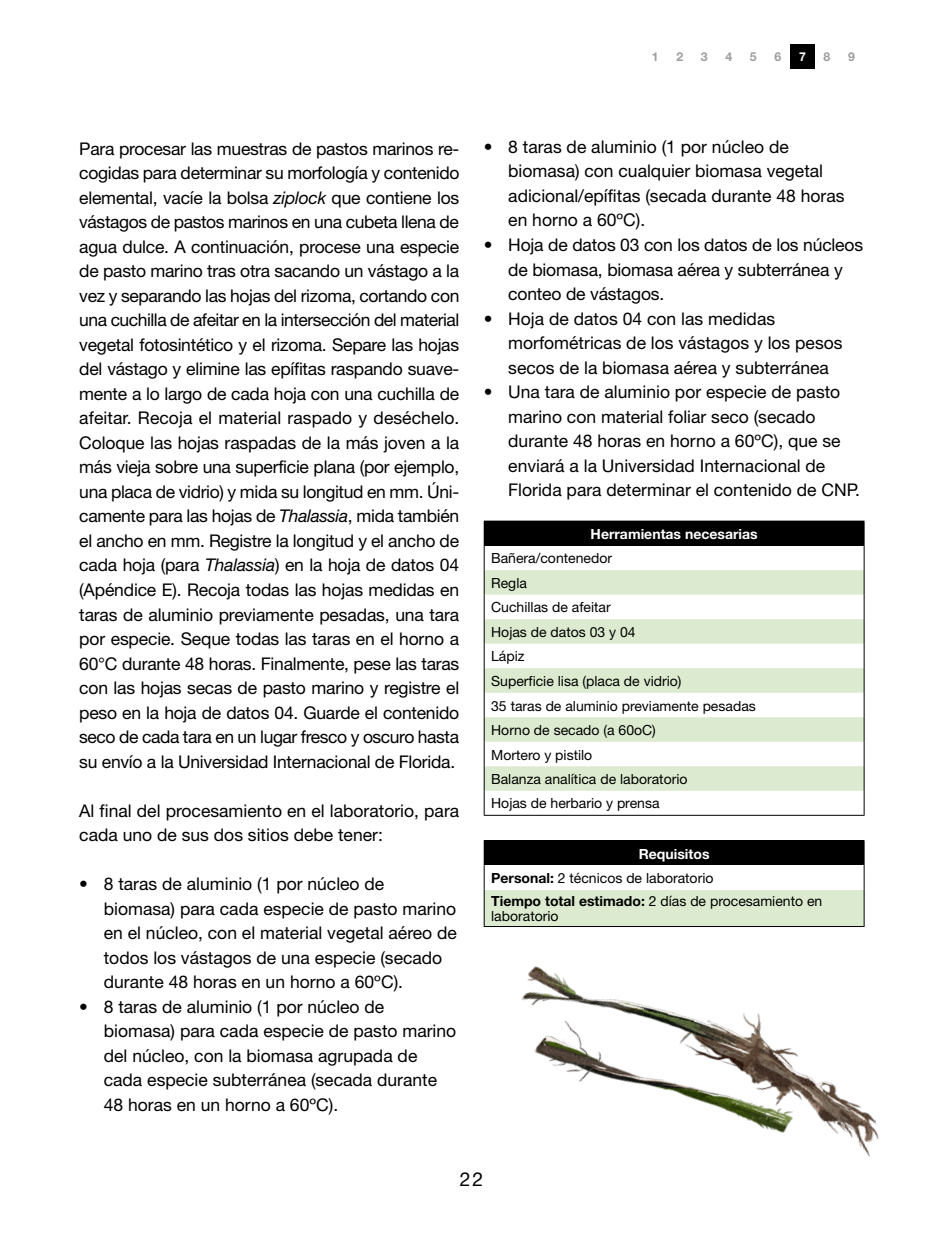
<style>
.page{position:relative;width:943px;height:1241px;background:#fff}
.page>*{position:absolute;margin:0;border:0;box-sizing:border-box;transform-origin:0 0}
.t1{font:19.25px "Helvetica Neue";color:#000}
.TNC_Paragraph_A{font:17.5px/24.5px "Helvetica Neue";color:#000}
.TNC_Table_text_A{font:14px/15.8px "Helvetica Neue";color:#000}
.TNC_Table_text_C{font:700 14px "Helvetica Neue";color:#fff}
.t2{font:700 12.25px "Helvetica Neue";color:#9d9d9c}
.t3{font:700 12.25px "Helvetica Neue";color:#fff}
.s1{font-style:italic}
.s2{font-weight:700}
</style>
<div class="page">
<div style="left:484px;top:521px;width:380px;height:24px;background:#000"></div>
<svg style="left:485px;top:570px;width:378px;height:220px;fill:#dcebcf"></svg>
<hr style="left:484px;top:520px;width:380px;height:1px;background:#000">
<svg style="left:484px;top:545px;width:1px;height:269px"></svg>
<svg style="left:863px;top:545px;width:1px;height:269px"></svg>
<hr style="left:484px;top:814px;width:380px;height:1px;background:#000">
<div style="left:484px;top:840px;width:380px;height:25px;background:#000"></div>
<img style="left:483px;top:853px;width:397px;height:304px">
<div style="left:790px;top:44px;width:24px;height:25px;background:#000"></div>
<p class="t2" style="left:652px;top:49px;width:8px">1</p>
<p class="t2" style="left:676px;top:49px;width:8px">2</p>
<p class="t2" style="left:701px;top:49px;width:8px">3</p>
<p class="t2" style="left:725px;top:49px;width:8px">4</p>
<p class="t2" style="left:750px;top:49px;width:8px">5</p>
<p class="t2" style="left:774px;top:49px;width:8px">6</p>
<p class="t3" style="left:799px;top:49px;width:8px">7</p>
<p class="t2" style="left:823px;top:49px;width:8px">8</p>
<p class="t2" style="left:848px;top:49px;width:8px">9</p>
<p class="TNC_Paragraph_A" style="left:79px;top:136px;width:381px;text-align:justify">Para procesar las muestras de pastos marinos re&shy;cogidas para determinar su morfología y contenido elemental, vacíe la bolsa <span class="s1">ziplock</span> que contiene los vástagos de pastos marinos en una cubeta llena de agua dulce. A continuación, procese una especie de pasto marino tras otra sacando un vástago a la vez y separando las hojas del rizoma, cortando con una cuchilla de afeitar en la intersección del material vegetal fotosintético y el rizoma. Separe las hojas del vástago y elimine las epífitas raspando suave&shy;mente a lo largo de cada hoja con una cuchilla de afeitar. Recoja el material raspado y deséchelo.<br>Coloque las hojas raspadas de la más joven a la más vieja sobre una superficie plana (por ejemplo, una placa de vidrio) y mida su longitud en mm. Úni&shy;camente para las hojas de <span class="s1">Thalassia</span>, mida también el ancho en mm. Registre la longitud y el ancho de cada hoja (para <span class="s1">Thalassia</span>) en la hoja de datos 04 (Apéndice E). Recoja todas las hojas medidas en taras de aluminio previamente pesadas, una tara por especie. Seque todas las taras en el horno a 60°C durante 48 horas. Finalmente, pese las taras con las hojas secas de pasto marino y registre el peso en la hoja de datos 04. Guarde el contenido seco de cada tara en un lugar fresco y oscuro hasta su envío a la Universidad Internacional de Florida.</p>
<p class="TNC_Paragraph_A" style="left:79px;top:797px;width:381px">Al final del procesamiento en el laboratorio, para cada uno de sus dos sitios debe tener:</p>
<p class="TNC_Paragraph_A" style="left:104px;top:871px;width:354px;text-indent:-24px">• 8 taras de aluminio (1 por núcleo de biomasa) para cada especie de pasto marino en el núcleo, con el material vegetal aéreo de todos los vástagos de una especie (secado durante 48 horas en un horno a 60ºC).</p>
<p class="TNC_Paragraph_A" style="left:104px;top:993px;width:354px;text-indent:-24px">• 8 taras de aluminio (1 por núcleo de biomasa) para cada especie de pasto marino del núcleo, con la biomasa agrupada de cada especie subterránea (secada durante 48 horas en un horno a 60ºC).</p>
<p class="TNC_Paragraph_A" style="left:508px;top:134px;width:338px;text-indent:-24px">• 8 taras de aluminio (1 por núcleo de biomasa) con cualquier biomasa vegetal adicional/epífitas (secada durante 48 horas en horno a 60ºC).</p>
<p class="TNC_Paragraph_A" style="left:508px;top:232px;width:356px;text-indent:-24px">• Hoja de datos 03 con los datos de los núcleos de biomasa, biomasa aérea y subterránea y conteo de vástagos.</p>
<p class="TNC_Paragraph_A" style="left:508px;top:306px;width:336px;text-indent:-24px">• Hoja de datos 04 con las medidas morfométricas de los vástagos y los pesos secos de la biomasa aérea y subterránea</p>
<p class="TNC_Paragraph_A" style="left:508px;top:379px;width:353px;text-indent:-24px">• Una tara de aluminio por especie de pasto marino con material foliar seco (secado durante 48 horas en horno a 60ºC), que se enviará a la Universidad Internacional de Florida para determinar el contenido de CNP.</p>
<p class="TNC_Table_text_C" style="left:590px;top:525px;width:168px">Herramientas necesarias</p>
<p class="TNC_Table_text_A" style="left:491px;top:550px;width:122px">Bañera/contenedor</p>
<p class="TNC_Table_text_A" style="left:491px;top:574px;width:37px">Regla</p>
<p class="TNC_Table_text_A" style="left:491px;top:599px;width:121px">Cuchillas de afeitar</p>
<p class="TNC_Table_text_A" style="left:491px;top:623px;width:146px">Hojas de datos 03 y 04</p>
<p class="TNC_Table_text_A" style="left:491px;top:648px;width:35px">Lápiz</p>
<p class="TNC_Table_text_A" style="left:491px;top:672px;width:192px">Superficie lisa (placa de vidrio)</p>
<p class="TNC_Table_text_A" style="left:491px;top:697px;width:266px">35 taras de aluminio previamente pesadas</p>
<p class="TNC_Table_text_A" style="left:491px;top:721px;width:166px">Horno de secado (a 60oC)</p>
<p class="TNC_Table_text_A" style="left:491px;top:746px;width:103px">Mortero y pistilo</p>
<p class="TNC_Table_text_A" style="left:491px;top:770px;width:198px">Balanza analítica de laboratorio</p>
<p class="TNC_Table_text_A" style="left:491px;top:795px;width:170px">Hojas de herbario y prensa</p>
<p class="TNC_Table_text_C" style="left:638px;top:844px;width:72px">Requisitos</p>
<p class="TNC_Table_text_A" style="left:491px;top:869px;width:224px"><span class="s2">Personal:</span> 2 técnicos de laboratorio</p>
<p class="TNC_Table_text_A" style="left:491px;top:892px;width:333px"><span class="s2">Tiempo total estimado:</span> 2 días de procesamiento en laboratorio</p>
<p class="t1" style="left:460px;top:1166px;width:25px">22</p>
</div>
